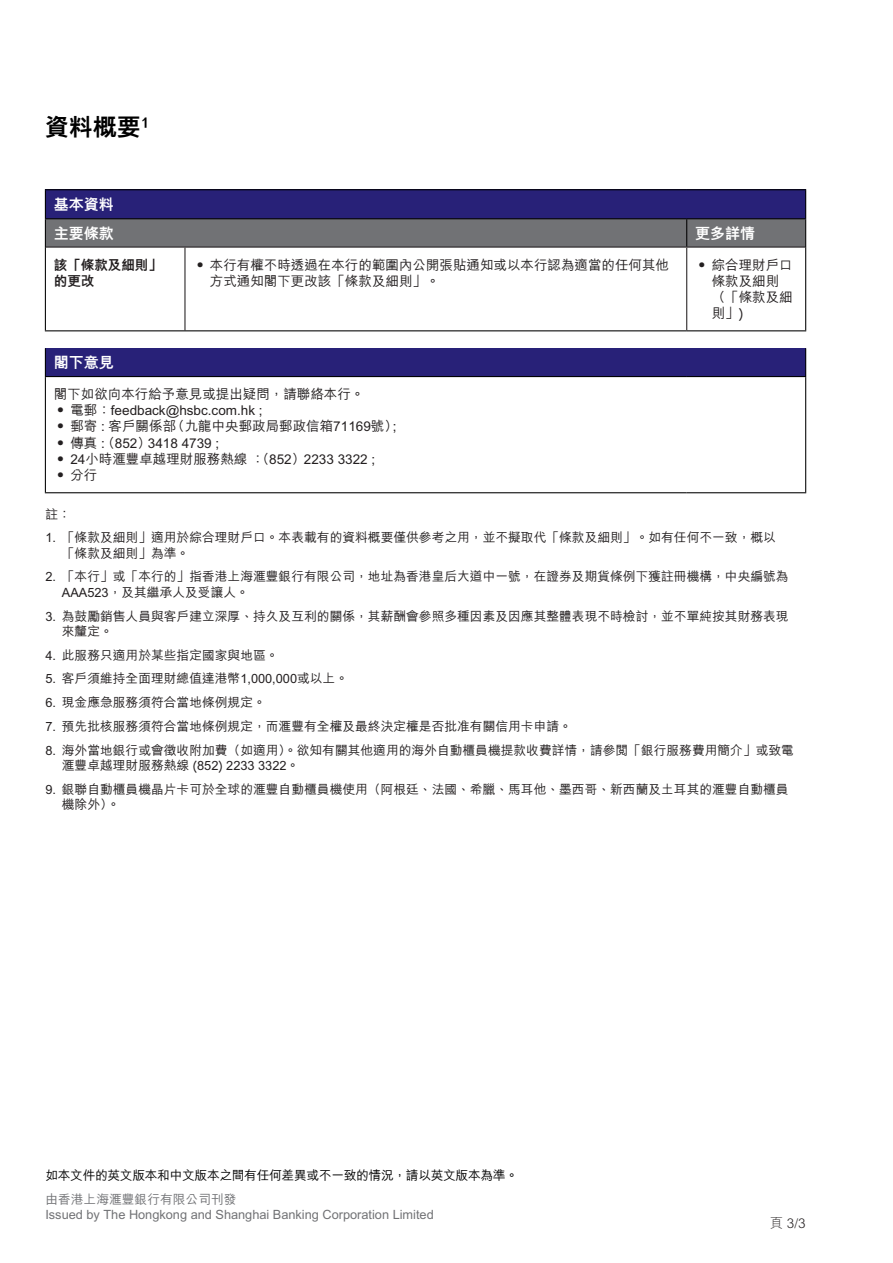
<style>
.page{position:relative;width:893px;height:1263px;background:#fff}
.page>*{position:absolute;margin:0;border:0;box-sizing:border-box;transform-origin:0 0}
.t1{font:800 24px "M Hei HK";color:#000}
.t2{font:800 15px "M Hei HK";color:#fff}
.t3{font:500 13.5px/16.2px "M Hei HK";color:#231f20}
.t4{font:800 13.5px/16.2px "M Hei HK";color:#231f20}
.t5{font:300 13.5px "M Hei HK";color:#231f20}
.t6{font:500 12.75px/15.3px "M Hei HK";color:#231f20}
.t7{font:500 12.75px "M Hei HK";color:#717275}
.t8{font:500 12.75px "M Hei HK";letter-spacing:-.025em;color:#000}
</style>
<div class="page">
<div style="left:45px;top:348px;width:761px;height:29px;background:#282178"></div>
<hr style="left:687px;top:247px;width:118px;height:1px;background:#231f20">
<hr style="left:46px;top:247px;width:139px;height:1px;background:#231f20">
<hr style="left:185px;top:247px;width:502px;height:1px;background:#231f20">
<hr style="left:184px;top:248px;width:1px;height:82px;background:#231f20">
<hr style="left:686px;top:248px;width:1px;height:82px;background:#231f20">
<svg style="left:45px;top:348px;width:1px;height:28px"></svg>
<svg style="left:805px;top:348px;width:1px;height:28px"></svg>
<hr style="left:45px;top:189px;width:140px;height:1px;background:#000">
<hr style="left:185px;top:189px;width:502px;height:1px;background:#000">
<hr style="left:687px;top:189px;width:119px;height:1px;background:#000">
<svg style="left:45px;top:190px;width:761px;height:57px;background:#494672"></svg>
<hr style="left:805px;top:247px;width:1px;height:83px;background:#000">
<hr style="left:45px;top:247px;width:1px;height:83px;background:#000">
<hr style="left:45px;top:330px;width:140px;height:1px;background:#000">
<hr style="left:185px;top:330px;width:502px;height:1px;background:#000">
<hr style="left:687px;top:330px;width:119px;height:1px;background:#000">
<hr style="left:45px;top:377px;width:1px;height:115px;background:#000">
<hr style="left:805px;top:377px;width:1px;height:115px;background:#000">
<hr style="left:45px;top:376px;width:140px;height:1px;background:#000">
<hr style="left:185px;top:376px;width:502px;height:1px;background:#000">
<hr style="left:687px;top:376px;width:119px;height:1px;background:#000">
<hr style="left:45px;top:492px;width:140px;height:1px;background:#000">
<hr style="left:185px;top:492px;width:502px;height:1px;background:#000">
<hr style="left:687px;top:492px;width:119px;height:1px;background:#000">
<p class="t1" style="left:45px;top:115px;width:106px">資料概要<sup>1</sup></p>
<p class="t2" style="left:54px;top:196px;width:61px">基本資料</p>
<p class="t2" style="left:54px;top:225px;width:61px">主要條款</p>
<p class="t2" style="left:695px;top:225px;width:61px">更多詳情</p>
<p class="t4" style="left:54px;top:257px;width:109px">該「條款及細則」的更改</p>
<p class="t3" style="left:210px;top:255px;width:460px;text-indent:-16px">• 本行有權不時透過在本行的範圍內公開張貼通知或以本行認為適當的任何其他方式通知閣下更改該「條款及細則」。</p>
<p class="t3" style="left:712px;top:255px;width:82px;text-indent:-16px">• 綜合理財戶口條款及細則（「條款及細則」)</p>
<p class="t2" style="left:54px;top:355px;width:61px">閣下意見</p>
<p class="t3" style="left:54px;top:385px;width:312px">閣下如欲向本行給予意見或提出疑問，請聯絡本行。</p>
<p class="t3" style="left:54px;top:401px;width:210px">• 電郵：feedback@hsbc.com.hk ;</p>
<p class="t3" style="left:54px;top:417px;width:345px">• 郵寄 : 客戶關係部（九龍中央郵政局郵政信箱71169號）;</p>
<p class="t3" style="left:54px;top:433px;width:167px">• 傳真 : 　（852）3418 4739 ;</p>
<p class="t3" style="left:54px;top:450px;width:323px">• 24小時滙豐卓越理財服務熱線：（852）2233 3322 ;</p>
<p class="t3" style="left:54px;top:466px;width:45px">• 分行</p>
<p class="t6" style="left:45px;top:505px;width:27px">註：</p>
<p class="t6" style="left:62px;top:529px;width:716px;text-indent:-16px">1. 「條款及細則」適用於綜合理財戶口。本表載有的資料概要僅供參考之用，並不擬取代「條款及細則」。如有任何不一致，概以「條款及細則」為準。</p>
<p class="t6" style="left:62px;top:568px;width:728px;text-indent:-16px">2. 「本行」或「本行的」指香港上海滙豐銀行有限公司，地址為香港皇后大道中一號，在證券及期貨條例下獲註冊機構，中央編號為<br>AAA523，及其繼承人及受讓人。</p>
<p class="t6" style="left:62px;top:607px;width:728px;text-indent:-16px">3. 為鼓勵銷售人員與客戶建立深厚、持久及互利的關係，其薪酬會參照多種因素及因應其整體表現不時檢討，並不單純按其財務表現來釐定。</p>
<p class="t6" style="left:45px;top:646px;width:235px">4. 此服務只適用於某些指定國家與地區。</p>
<p class="t6" style="left:45px;top:670px;width:304px">5. 客戶須維持全面理財總值達港幣1,000,000或以上。</p>
<p class="t6" style="left:45px;top:694px;width:222px">6. 現金應急服務須符合當地條例規定。</p>
<p class="t6" style="left:45px;top:718px;width:528px">7. 預先批核服務須符合當地條例規定，而滙豐有全權及最終決定權是否批准有關信用卡申請。</p>
<p class="t6" style="left:62px;top:741px;width:734px;text-indent:-16px">8. 海外當地銀行或會徵收附加費（如適用）。欲知有關其他適用的海外自動櫃員機提款收費詳情，請參閱「銀行服務費用簡介」或致電滙豐卓越理財服務熱線 (852) 2233 3322。</p>
<p class="t6" style="left:62px;top:780px;width:728px;text-indent:-16px">9. 銀聯自動櫃員機晶片卡可於全球的滙豐自動櫃員機使用（阿根廷、法國、希臘、馬耳他、墨西哥、新西蘭及土耳其的滙豐自動櫃員機除外）。</p>
<p class="t8" style="left:45px;top:1166px;width:474px">如本文件的英文版本和中文版本之間有任何差異或不一致的情況，請以英文版本為準。</p>
<p class="t7" style="left:45px;top:1190px;width:193px">由香港上海滙豐銀行有限公司刊發</p>
<p class="t7" style="left:45px;top:1205px;width:390px">Issued by The Hongkong and Shanghai Banking Corporation Limited</p>
<p class="t5" style="left:770px;top:1216px;width:38px">頁 3/3</p>
</div>
